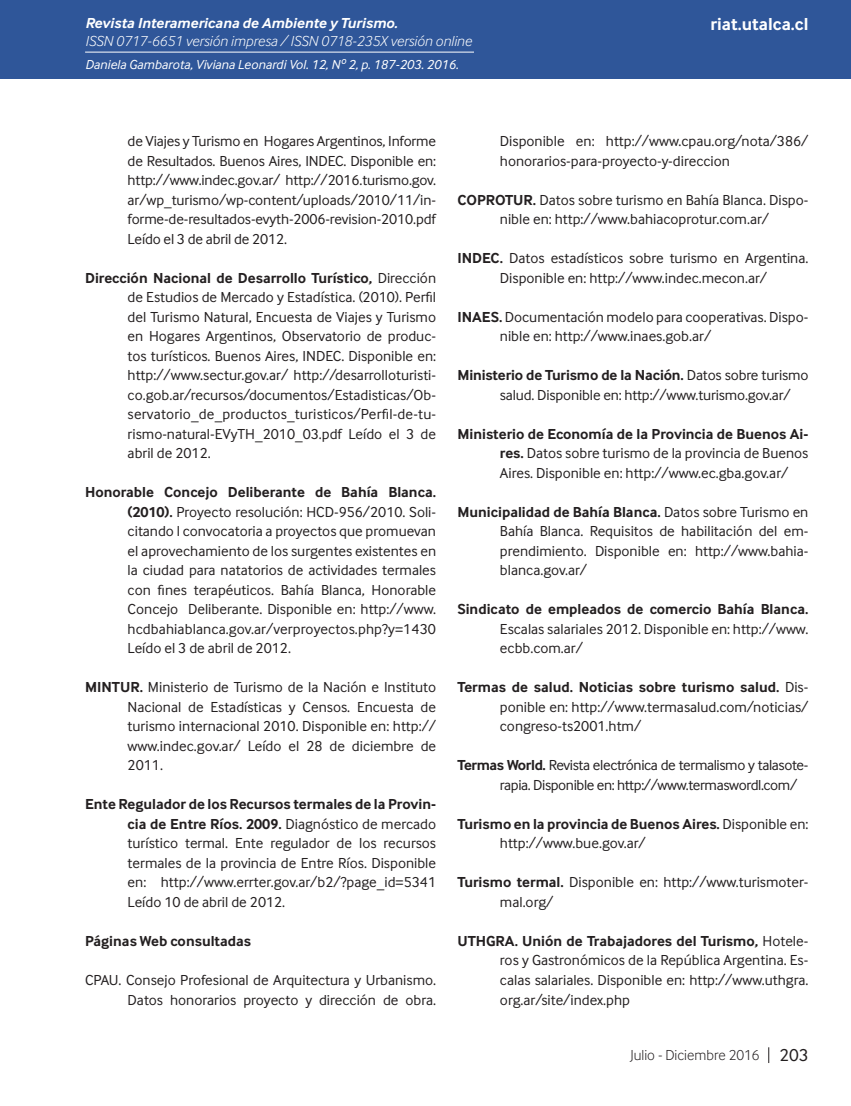
<style>
.page{position:relative;width:851px;height:1106px;background:#fff}
.page>*{position:absolute;margin:0;border:0;box-sizing:border-box;transform-origin:0 0}
.t1{font:700 18px "Inter Face";color:#fff}
.Cuerpo_de_Texto{font:15px/19.5px "Inter Face";color:#231f20;text-align:justify}
.Cuerpo_de_Texto-2{font:15px/19.5px "Inter Face";letter-spacing:-.025em;color:#231f20}
.t2{font:italic 300 15px "Inter Face";color:#fff}
.t3{font:italic 700 15px "Inter Face";color:#fff}
.t4{font:300 15px "Inter Face";color:#231f20}
.Cuerpo_de_Texto-3{font:700 15px "Inter Face";color:#231f20}
.Cuño_de_pagina{font:italic 13.5px "Inter Face";color:#fff}
.s1{font-weight:700}
.s2{font-weight:400;font-size:18px}
</style>
<div class="page">
<div style="left:0;top:0;width:850px;height:79px;background:#2f5699"></div>
<hr style="left:85px;top:52px;width:389px;height:1px;background:#fff">
<svg style="left:768px;top:1047px;width:1px;height:16px"></svg>
<p class="t3" style="left:85px;top:15px;width:314px">Revista Interamericana de Ambiente y Turismo.</p>
<p class="t2" style="left:85px;top:33px;width:388px">ISSN 0717-6651 versión impresa / ISSN 0718-235X versión online</p>
<p class="Cuño_de_pagina" style="left:85px;top:56px;width:375px">Daniela Gambarota, Viviana Leonardi Vol. 12, Nº 2, p. 187-203. 2016.</p>
<p class="t1" style="left:710px;top:14px;width:99px">riat.utalca.cl</p>
<p class="Cuerpo_de_Texto" style="left:128px;top:131px;width:310px">de Viajes y Turismo en Hogares Argentinos, Informe de Resultados. Buenos Aires, INDEC. Disponible en: http://www.indec.gov.ar/ http://2016.turismo.gov. ar/wp_turismo/wp-content/uploads/2010/11/in&shy;forme-de-resultados-evyth-2006-revision-2010.pdf Leído el 3 de abril de 2012.</p>
<p class="Cuerpo_de_Texto" style="left:128px;top:268px;width:310px;text-indent:-43px"><span class="s1">Dirección Nacional de Desarrollo Turístico,</span> Dirección de Estudios de Mercado y Estadística. (2010). Perfil del Turismo Natural, Encuesta de Viajes y Turismo en Hogares Argentinos, Observatorio de produc&shy;tos turísticos. Buenos Aires, INDEC. Disponible en: http://www.sectur.gov.ar/ http://desarrolloturisti&shy;co.gob.ar/recursos/documentos/Estadisticas/Ob&shy;servatorio_de_productos_turisticos/Perfil-de-tu&shy;rismo-natural-EVyTH_2010_03.pdf Leído el 3 de abril de 2012.</p>
<p class="Cuerpo_de_Texto" style="left:128px;top:482px;width:310px;text-indent:-43px"><span class="s1">Honorable Concejo Deliberante de Bahía Blanca. (2010).</span> Proyecto resolución: HCD-956/2010. Soli&shy;citando l convocatoria a proyectos que promuevan el aprovechamiento de los surgentes existentes en la ciudad para natatorios de actividades termales con fines terapéuticos. Bahía Blanca, Honorable Concejo Deliberante. Disponible en: http://www. hcdbahiablanca.gov.ar/verproyectos.php?y=1430<br>Leído el 3 de abril de 2012.</p>
<p class="Cuerpo_de_Texto" style="left:128px;top:677px;width:310px;text-indent:-43px"><span class="s1">MINTUR.</span> Ministerio de Turismo de la Nación e Instituto Nacional de Estadísticas y Censos. Encuesta de turismo internacional 2010. Disponible en: http:// www.indec.gov.ar/ Leído el 28 de diciembre de 2011.</p>
<p class="Cuerpo_de_Texto" style="left:128px;top:794px;width:310px;text-indent:-43px"><span class="s1">Ente Regulador de los Recursos termales de la Provin&shy;cia de Entre Ríos. 2009.</span> Diagnóstico de mercado turístico termal. Ente regulador de los recursos termales de la provincia de Entre Ríos. Disponible en: http://www.errter.gov.ar/b2/?page_id=5341<br>Leído 10 de abril de 2012.</p>
<p class="Cuerpo_de_Texto-3" style="left:85px;top:932px;width:167px">Páginas Web consultadas</p>
<p class="Cuerpo_de_Texto" style="left:85px;top:970px;width:352px;text-align:right">CPAU. Consejo Profesional de Arquitectura y Urbanismo.<br>Datos honorarios proyecto y dirección de obra.</p>
<p class="Cuerpo_de_Texto" style="left:500px;top:131px;width:310px">Disponible en: http://www.cpau.org/nota/386/ honorarios-para-proyecto-y-direccion</p>
<p class="Cuerpo_de_Texto" style="left:457px;top:190px;width:352px;text-align:center"><span class="s1">COPROTUR.</span> Datos sobre turismo en Bahía Blanca. Dispo&shy;nible en: http://www.bahiacoprotur.com.ar/</p>
<p class="Cuerpo_de_Texto" style="left:457px;top:248px;width:352px;text-align:center"><span class="s1">INDEC.</span> Datos estadísticos sobre turismo en Argentina.<br>Disponible en: http://www.indec.mecon.ar/</p>
<p class="Cuerpo_de_Texto" style="left:500px;top:307px;width:310px;text-indent:-43px"><span class="s1">INAES.</span> Documentación modelo para cooperativas. Dispo&shy;nible en: http://www.inaes.gob.ar/</p>
<p class="Cuerpo_de_Texto" style="left:500px;top:365px;width:310px;text-indent:-43px"><span class="s1">Ministerio de Turismo de la Nación.</span> Datos sobre turismo salud. Disponible en: http://www.turismo.gov.ar/</p>
<p class="Cuerpo_de_Texto" style="left:500px;top:424px;width:310px;text-indent:-43px"><span class="s1">Ministerio de Economía de la Provincia de Buenos Ai&shy;res.</span> Datos sobre turismo de la provincia de Buenos Aires. Disponible en: http://www.ec.gba.gov.ar/</p>
<p class="Cuerpo_de_Texto" style="left:500px;top:502px;width:310px;text-indent:-43px"><span class="s1">Municipalidad de Bahía Blanca.</span> Datos sobre Turismo en Bahía Blanca. Requisitos de habilitación del em&shy;prendimiento. Disponible en: http://www.bahia&shy;blanca.gov.ar/</p>
<p class="Cuerpo_de_Texto" style="left:500px;top:599px;width:310px;text-indent:-43px"><span class="s1">Sindicato de empleados de comercio Bahía Blanca.<br></span>Escalas salariales 2012. Disponible en: http://www. ecbb.com.ar/</p>
<p class="Cuerpo_de_Texto" style="left:500px;top:677px;width:310px;text-indent:-43px"><span class="s1">Termas de salud. Noticias sobre turismo salud.</span> Dis&shy;ponible en: http://www.termasalud.com/noticias/ congreso-ts2001.htm/</p>
<p class="Cuerpo_de_Texto-2" style="left:500px;top:755px;width:310px;text-indent:-43px"><span class="s1">Termas World.</span> Revista electrónica de termalismo y talasote&shy;rapia. Disponible en: http://www.termaswordl.com/</p>
<p class="Cuerpo_de_Texto" style="left:500px;top:814px;width:310px;text-indent:-43px"><span class="s1">Turismo en la provincia de Buenos Aires.</span> Disponible en: http://www.bue.gov.ar/</p>
<p class="Cuerpo_de_Texto" style="left:500px;top:872px;width:310px;text-indent:-43px"><span class="s1">Turismo termal.</span> Disponible en: http://www.turismoter&shy;mal.org/</p>
<p class="Cuerpo_de_Texto" style="left:500px;top:931px;width:310px;text-indent:-43px"><span class="s1">UTHGRA. Unión de Trabajadores del Turismo,</span> Hotele&shy;ros y Gastronómicos de la República Argentina. Es&shy;calas salariales. Disponible en: http://www.uthgra. org.ar/site/index.php</p>
<p class="t4" style="left:630px;top:1046px;width:180px">Julio - Diciembre 2016 <span class="s2">203</span></p>
</div>
